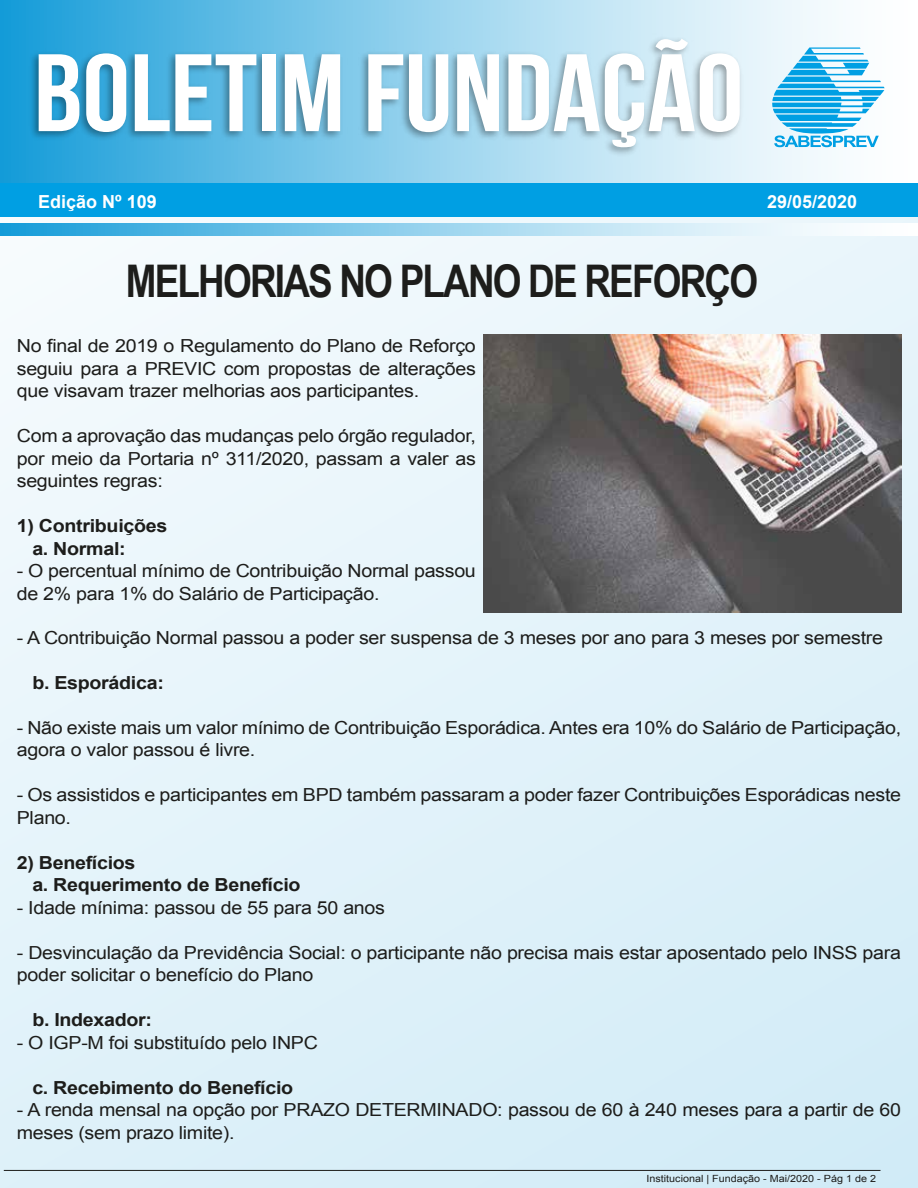
<style>
.page{position:relative;width:918px;height:1188px;background:#fff}
.page>*{position:absolute;margin:0;border:0;box-sizing:border-box;transform-origin:0 0}
.t1{font:700 109.8px "Bebas Neue";color:#fff;scale:1.09 1}
.t2{font:700 45px "Arial Narrow";letter-spacing:-.04em;color:#1d1d1b}
.t3{font:18px/22.5px "Arial";letter-spacing:-.015em;color:#1d1d1b;scale:1.09 1}
.t4{font:700 18px/22.5px "Arial";letter-spacing:-.015em;color:#1d1d1b;scale:1.09 1}
.t5{font:700 18px "Arial";color:#fff}
.t6{font:9.9px "Arial";color:#1d1d1b;scale:1.09 1}
.s1{font-family:"Koz Go Pr 6 N"}
</style>
<div class="page">
<div style="left:1px;top:0;width:917px;height:1188px;background:linear-gradient(to right,#ebf6fc,#d9eef8)"></div>
<div style="left:0;top:182px;width:918px;height:35px;background:#009fe3"></div>
<svg style="left:0;top:223px;width:918px;height:12px"></svg>
<div style="left:0;top:0;width:918px;height:182px;background:linear-gradient(to right,#20a0da,#fff)"></div>
<svg style="left:772px;top:47px;width:113px;height:100px"></svg>
<hr style="left:4px;top:1170px;width:877px;height:1px;background:#1d1d1b">
<img style="left:22px;top:32px;width:728px;height:131px">
<img style="left:483px;top:334px;width:418px;height:279px">
<h1 class="t1" style="left:34px;top:33px;width:652px">BOLETIM FUNDAÇÃO</h1>
<p class="t5" style="left:38px;top:189px;width:120px">Edição Nº 109</p>
<p class="t5" style="left:767px;top:189px;width:92px">29/05/2020</p>
<h2 class="t2" style="left:126px;top:247px;width:634px">MELHORIAS NO PLANO DE REFORÇO</h2>
<p class="t3" style="left:17px;top:335px;width:423px;text-align:justify">No final de 2019 o Regulamento do Plano de Reforço seguiu para a PREVIC com propostas de alterações que visavam trazer melhorias aos participantes.</p>
<p class="t3" style="left:17px;top:425px;width:423px;text-align:justify">Com a aprovação das mudanças pelo órgão regulador, por meio da Portaria nº 311/2020, passam a valer as seguintes regras:</p>
<p class="t4" style="left:32px;top:515px;width:125px;text-indent:-15px">1) Contribuições a. Normal:</p>
<p class="t3" style="left:17px;top:560px;width:423px">- O percentual mínimo de Contribuição Normal passou de 2% para 1% do Salário de Participação.</p>
<p class="t3" style="left:17px;top:626px;width:796px">- A Contribuição Normal passou a poder ser suspensa de 3 meses por ano para 3 meses por semestre</p>
<p class="t4" style="left:32px;top:672px;width:122px">b. Esporádica:</p>
<p class="t3" style="left:17px;top:716px;width:813px">- Não existe mais um valor mínimo de Contribuição Esporádica. Antes era 10% do Salário de Participação, agora o valor passou é livre.</p>
<p class="t3" style="left:17px;top:784px;width:813px">- Os assistidos e participantes em BPD também passaram a poder fazer Contribuições Esporádicas neste<br>Plano.<span class="s1">　　　</span></p>
<p class="t4" style="left:32px;top:852px;width:248px;text-indent:-15px">2) Benefícios<br>a. Requerimento de Benefício</p>
<p class="t3" style="left:17px;top:896px;width:339px">- Idade mínima: passou de 55 para 50 anos</p>
<p class="t3" style="left:17px;top:941px;width:813px">- Desvinculação da Previdência Social: o participante não precisa mais estar aposentado pelo INSS para poder solicitar o benefício do Plano</p>
<p class="t4" style="left:32px;top:1009px;width:111px">b. Indexador:</p>
<p class="t3" style="left:17px;top:1031px;width:278px">- O IGP-M foi substituído pelo INPC</p>
<p class="t4" style="left:32px;top:1077px;width:241px">c. Recebimento do Benefício</p>
<p class="t3" style="left:17px;top:1099px;width:813px">- A renda mensal na opção por PRAZO DETERMINADO: passou de 60 à 240 meses para a partir de 60 meses (sem prazo limite).</p>
<p class="t6" style="left:646px;top:1172px;width:212px">Institucional | Fundação - Mai/2020 - Pág 1 de 2</p>
</div>
